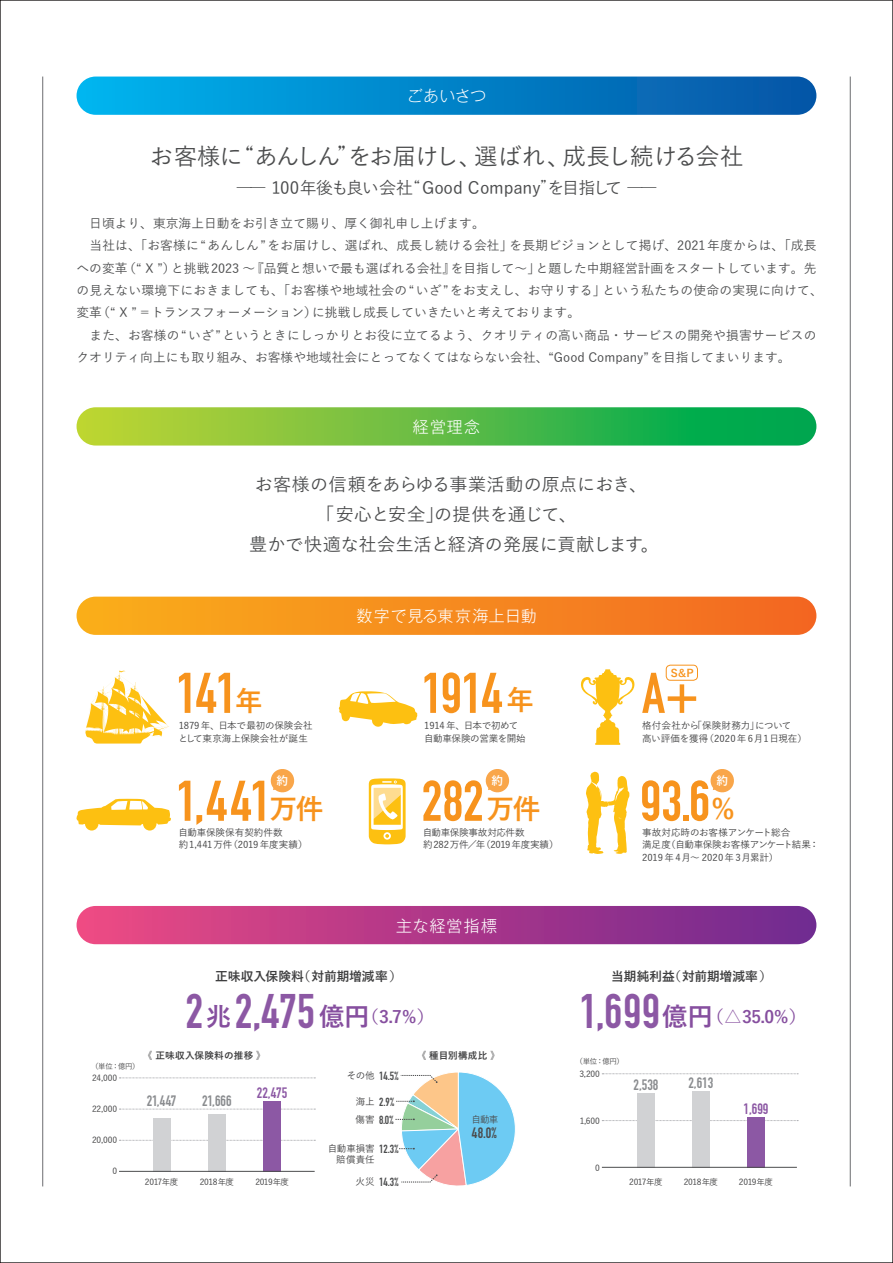
<style>
.page{position:relative;width:893px;height:1263px;background:#fff}
.page>*{position:absolute;margin:0;border:0;box-sizing:border-box;transform-origin:0 0}
.t1{font:56.4px "DIN Engschrift Alternate";letter-spacing:-.01em;color:#f7931d}
.t2{font:47.85px "DIN Engschrift Alternate";color:#8c58a4}
.t3{font:500 23.4px "Yu Go";letter-spacing:-.055em;color:#4b4c4d}
.t4{font:500 18px "Yu Go";color:#4b4c4d}
.t5{font:500 16.95px "Yu Go";letter-spacing:-.02em;color:#4b4c4d}
.t6{font:700 16.95px "Yu Go";color:#864f9f}
.t7{font:300 15.9px "Gothic MB101 Pro";letter-spacing:.055em;color:#fff}
.t8{font:300 15.9px "Gothic MB101 Pro";letter-spacing:.035em;color:#fff}
.t9{font:14.85px "DIN Engschrift Alternate";color:#8a8c8f}
.t10{font:14.85px "DIN Engschrift Alternate";color:#8c58a4}
.t11{font:14.85px "DIN Engschrift";color:#4b4c4d}
.t12{font:500 12.75px/22.4px "Yu Go";color:#4b4c4d}
.t13{font:700 12.75px "Yu Go";letter-spacing:-.005em;color:#3e3e3f}
.t14{font:11.7px "DIN Engschrift";color:#4b4c4d}
.t15{font:700 11.7px "Yu Go";color:#fff}
.t16{font:700 10.65px "Yu Go";color:#f7931d}
.t17{font:500 9.6px/12.8px "Yu Go";letter-spacing:-.015em;color:#3e3e3f}
.t18{font:500 9.6px/12.8px "Yu Go";letter-spacing:-.04em;color:#3e3e3f}
.t19{font:500 9.6px "Yu Go";letter-spacing:.01em;color:#3e3e3f}
.t20{font:700 9.6px "Yu Go";letter-spacing:.025em;color:#3e3e3f}
.t21{font:500 9.6px "Yu Go";color:#4b4c4d}
.t22{font:500 8.55px "Yu Go";letter-spacing:-.03em;color:#3e3e3f}
.t23{font:500 7.5px "Yu Go";letter-spacing:-.04em;color:#3e3e3f}
.s1{font-family:"A1 Mincho Std";font-weight:700}
.s2{font-family:"Yu Go";font-weight:700;font-size:27.6px}
.s3{font-family:"Yu Go";font-weight:700;font-size:25.5px;color:#864f9f}
.s4{font-family:"Yu Go";font-weight:700;font-size:16.95px;color:#864f9f}
.s5{font-family:"Yu Go";font-weight:500;font-size:9.6px;color:#3e3e3f}
.s6{font-family:"DIN Engschrift Alternate";font-weight:400;font-size:47.85px;color:#8c58a4}
.s7{font-size:25.5px}
</style>
<div class="page">
<hr style="left:42px;top:77px;width:1px;height:1109px;background:#6c6d70">
<hr style="left:850px;top:77px;width:1px;height:1109px;background:#6c6d70">
<div style="left:77px;top:77px;width:739px;height:38px;background:linear-gradient(to right,#00b4ee,#0553a5);border-radius:19px"></div>
<svg style="left:77px;top:407px;width:739px;height:38px;background:#5bbc45"></svg>
<div style="left:77px;top:597px;width:739px;height:38px;background:linear-gradient(to right,#faaf1a,#f26723);border-radius:19px"></div>
<svg style="left:85px;top:670px;width:84px;height:73px"></svg>
<svg style="left:77px;top:799px;width:94px;height:31px"></svg>
<svg style="left:270px;top:769px;width:25px;height:24px"></svg>
<svg style="left:369px;top:778px;width:37px;height:66px"></svg>
<svg style="left:339px;top:691px;width:78px;height:36px"></svg>
<svg style="left:485px;top:769px;width:25px;height:24px"></svg>
<svg style="left:580px;top:669px;width:55px;height:76px"></svg>
<div style="left:666px;top:665px;width:32px;height:15px;border:1px solid #f7931d;border-radius:4px"></div>
<svg style="left:586px;top:771px;width:43px;height:83px"></svg>
<svg style="left:710px;top:769px;width:24px;height:24px"></svg>
<div style="left:77px;top:906px;width:739px;height:38px;background:linear-gradient(to right,#ed4983,#6e2890);border-radius:19px"></div>
<svg style="left:119px;top:1140px;width:196px;height:1px"></svg>
<svg style="left:119px;top:1109px;width:196px;height:1px"></svg>
<svg style="left:119px;top:1077px;width:196px;height:1px"></svg>
<div style="left:153px;top:1118px;width:17px;height:53px;background:#d1d2d4"></div>
<div style="left:208px;top:1114px;width:17px;height:57px;background:#d1d2d4"></div>
<div style="left:264px;top:1101px;width:17px;height:70px;background:#8c58a4"></div>
<hr style="left:119px;top:1171px;width:196px;height:1px;background:#4b4c4d">
<svg style="left:395px;top:1072px;width:120px;height:114px"></svg>
<svg style="left:602px;top:1120px;width:196px;height:1px"></svg>
<svg style="left:602px;top:1073px;width:196px;height:1px"></svg>
<div style="left:637px;top:1093px;width:17px;height:74px;background:#d1d2d4"></div>
<div style="left:692px;top:1091px;width:17px;height:76px;background:#d1d2d4"></div>
<div style="left:747px;top:1117px;width:17px;height:50px;background:#8c58a4"></div>
<hr style="left:602px;top:1167px;width:195px;height:1px;background:#4b4c4d">
<p class="t7" style="left:407px;top:83px;width:81px">ごあいさつ</p>
<h3 class="t3" style="left:150px;top:135px;width:595px">お客様に<span class="s1">“</span>あんしん<span class="s1">”</span>をお届けし、選ばれ、成長し続ける会社</h3>
<h3 class="t5" style="left:236px;top:172px;width:423px">―― 100年後も良い会社<span class="s1">“</span>Good Company<span class="s1">”</span>を目指して ――</h3>
<p class="t12" style="left:77px;top:211px;width:748px">　日頃より、東京海上日動をお引き立て賜り、厚く御礼申し上げます。<br>　当社は、「お客様に“あんしん”をお届けし、選ばれ、成長し続ける会社」を長期ビジョンとして掲げ、2021年度からは、「成長への変革（“Ｘ”）と挑戦2023 ～『品質と想いで最も選ばれる会社』を目指して～」と題した中期経営計画をスタートしています。先の見えない環境下におきましても、「お客様や地域社会の“いざ”をお支えし、お守りする」という私たちの使命の実現に向けて、変革（“Ｘ”＝トランスフォーメーション）に挑戦し成長していきたいと考えております。<br>　また、お客様の“いざ”というときにしっかりとお役に立てるよう、クオリティの高い商品・サービスの開発や損害サービスのクオリティ向上にも取り組み、お客様や地域社会にとってなくてはならない会社、“Good Company”を目指してまいります。</p>
<p class="t7" style="left:413px;top:414px;width:69px">経営理念</p>
<h3 class="t4" style="left:255px;top:468px;width:394px">お客様の信頼をあらゆる事業活動の原点におき、</h3>
<h3 class="t4" style="left:316px;top:498px;width:262px">「安心と安全」の提供を通じて、</h3>
<h3 class="t4" style="left:249px;top:527px;width:411px">豊かで快適な社会生活と経済の発展に貢献します。</h3>
<p class="t8" style="left:356px;top:603px;width:182px">数字で見る東京海上日動</p>
<h1 class="t1" style="left:176px;top:660px;width:88px">141<span class="s2">年</span></h1>
<p class="t17" style="left:178px;top:718px;width:136px">1879年、日本で最初の保険会社として東京海上保険会社が誕生</p>
<h1 class="t1" style="left:421px;top:660px;width:114px">1914 <span class="s2">年</span></h1>
<p class="t18" style="left:424px;top:718px;width:103px">1914 年、日本で初めて自動車保険の営業を開始</p>
<p class="t16" style="left:671px;top:667px;width:24px">S&amp;P</p>
<h1 class="t1" style="left:642px;top:660px;width:58px">A+</h1>
<p class="t19" style="left:642px;top:729px;width:167px">高い評価を獲得（2020年6月1日現在）</p>
<p class="t17" style="left:642px;top:718px;width:151px">格付会社から「保険財務力」について</p>
<p class="t15" style="left:277px;top:774px;width:13px">約</p>
<h1 class="t1" style="left:176px;top:768px;width:149px">1,441<span class="s2">万件</span></h1>
<p class="t15" style="left:492px;top:774px;width:13px">約</p>
<h1 class="t1" style="left:421px;top:768px;width:121px">282<span class="s2">万件</span></h1>
<p class="t15" style="left:716px;top:774px;width:13px">約</p>
<h1 class="t1" style="left:640px;top:768px;width:96px">93.6<span class="s2">%</span></h1>
<p class="t17" style="left:179px;top:824px;width:131px">自動車保険保有契約件数約1,441万件（2019年度実績）</p>
<p class="t17" style="left:423px;top:824px;width:137px">自動車保険事故対応件数<br>約282万件／年（2019年度実績）</p>
<p class="t17" style="left:642px;top:824px;width:178px">事故対応時のお客様アンケート総合<br>満足度（自動車保険お客様アンケート結果：<br>2019年 4月～ 2020年 3月累計）</p>
<p class="t7" style="left:396px;top:912px;width:102px">主な経営指標</p>
<p class="t23" style="left:91px;top:1059px;width:50px">（単位：億円）</p>
<p class="t22" style="left:92px;top:1070px;width:26px">24,000</p>
<p class="t22" style="left:92px;top:1101px;width:27px">22,000</p>
<p class="t22" style="left:92px;top:1132px;width:26px">20,000</p>
<p class="t22" style="left:112px;top:1163px;width:6px">0</p>
<p class="t13" style="left:215px;top:969px;width:188px">正味収入保険料（対前期増減率）</p>
<h2 class="t2" style="left:185px;top:983px;width:250px">2<span class="s3">兆</span>2,475 <span class="s3">億円</span><span class="s4">（3.7%）</span></h2>
<p class="t20" style="left:143px;top:1050px;width:124px">《 正味収入保険料の推移 》</p>
<p class="t20" style="left:417px;top:1050px;width:85px">《 種目別構成比 》</p>
<p class="t9" style="left:147px;top:1092px;width:31px">21,447</p>
<p class="t9" style="left:202px;top:1092px;width:31px">21,666</p>
<p class="t10" style="left:257px;top:1084px;width:32px">22,475</p>
<p class="t14" style="left:347px;top:1069px;width:53px"><span class="s5">その他</span> 14.5%</p>
<p class="t14" style="left:356px;top:1095px;width:40px"><span class="s5">海上</span> 2.9%</p>
<p class="t14" style="left:356px;top:1113px;width:40px"><span class="s5">傷害</span> 8.0%</p>
<p class="t17" style="left:328px;top:1142px;width:49px;line-height:10.6px;text-align:right">自動車損害賠償責任</p>
<p class="t14" style="left:379px;top:1142px;width:21px">12.3%</p>
<p class="t21" style="left:471px;top:1110px;width:29px">自動車</p>
<p class="t11" style="left:472px;top:1124px;width:26px">48.0%</p>
<p class="t13" style="left:611px;top:969px;width:163px">当期純利益（対前期増減率）</p>
<h3 class="t6" style="left:579px;top:1007px;width:228px"><span class="s6">1,699</span><span class="s7">億円</span>（△35.0%）</h3>
<p class="t23" style="left:575px;top:1055px;width:50px">（単位：億円）</p>
<p class="t22" style="left:579px;top:1066px;width:22px">3,200</p>
<p class="t22" style="left:580px;top:1113px;width:22px">1,600</p>
<p class="t22" style="left:595px;top:1159px;width:6px">0</p>
<p class="t9" style="left:633px;top:1076px;width:26px">2,538</p>
<p class="t9" style="left:688px;top:1074px;width:26px">2,613</p>
<p class="t10" style="left:744px;top:1100px;width:26px">1,699</p>
<p class="t22" style="left:145px;top:1174px;width:35px">2017年度</p>
<p class="t22" style="left:200px;top:1174px;width:36px">2018年度</p>
<p class="t22" style="left:255px;top:1174px;width:35px">2019年度</p>
<p class="t14" style="left:356px;top:1175px;width:45px"><span class="s5">火災</span> 14.3%</p>
<p class="t22" style="left:629px;top:1174px;width:35px">2017年度</p>
<p class="t22" style="left:684px;top:1174px;width:36px">2018年度</p>
<p class="t22" style="left:739px;top:1174px;width:36px">2019年度</p>
</div>
